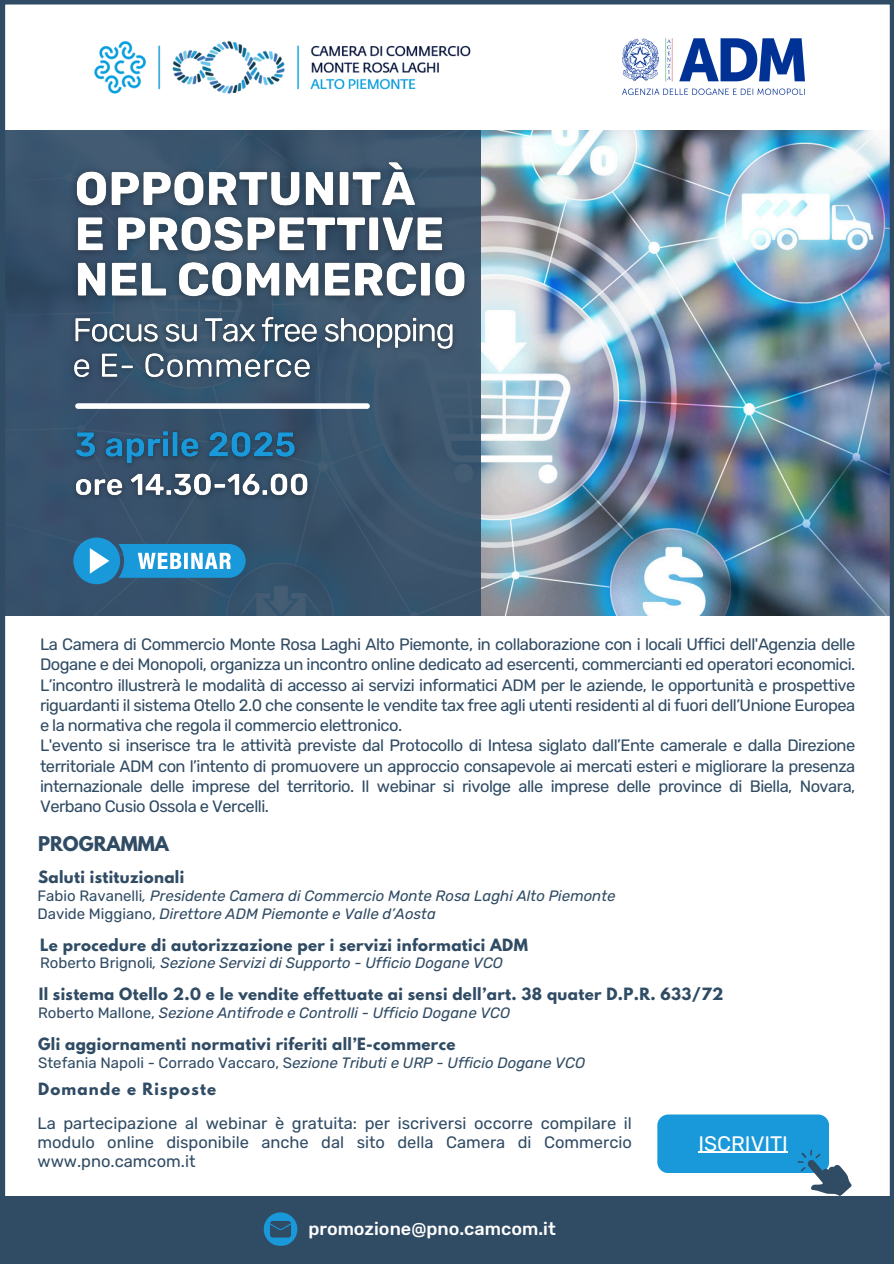
<style>
.page{position:relative;width:894px;height:1264px;background:#fff}
.page>*{position:absolute;margin:0;border:0;box-sizing:border-box;transform-origin:0 0}
.t1{font:21px "Rubik";color:#fff}
.t2{font:500 18px "Rubik";color:#fff}
.t3{font:700 18px "League Spartan";color:#304b64}
.t4{font:16.5px/20.2px "Rubik";letter-spacing:-.03em;color:#304b64;text-align:justify}
.t5{font:italic 15px "Rubik";color:#304b64}
.t6{font:700 15px "League Spartan";letter-spacing:.025em;color:#304b64}
.t7{font:700 15px "League Spartan";letter-spacing:.08em;color:#304b64}
.s1{font-style:normal}
</style>
<div class="page">
<div style="left:0;top:1196px;width:893px;height:67px;background:#304b64"></div>
<img style="left:1px;top:0;width:892px;height:1246px">
<p class="t4" style="left:40px;top:634px;width:816px">La Camera di Commercio Monte Rosa Laghi Alto Piemonte, in collaborazione con i locali Uffici dell'Agenzia delle Dogane e dei Monopoli, organizza un incontro online dedicato ad esercenti, commercianti ed operatori economici.<br>L’incontro illustrerà le modalità di accesso ai servizi informatici ADM per le aziende, le opportunità e prospettive riguardanti il sistema Otello 2.0 che consente le vendite tax free agli utenti residenti al di fuori dell’Unione Europea e la normativa che regola il commercio elettronico.</p>
<p class="t4" style="left:40px;top:735px;width:816px">L'evento si inserisce tra le attività previste dal Protocollo di Intesa siglato dall’Ente camerale e dalla Direzione territoriale ADM con l’intento di promuovere un approccio consapevole ai mercati esteri e migliorare la presenza internazionale delle imprese del territorio. Il webinar si rivolge alle imprese delle province di Biella, Novara, Verbano Cusio Ossola e Vercelli.</p>
<p class="t3" style="left:38px;top:834px;width:132px">PROGRAMMA</p>
<p class="t6" style="left:38px;top:869px;width:148px">Saluti istituzionali</p>
<p class="t5" style="left:37px;top:886px;width:579px"><span class="s1">Fabio Ravanelli</span>, Presidente Camera di Commercio Monte Rosa Laghi Alto Piemonte</p>
<p class="t5" style="left:37px;top:904px;width:400px"><span class="s1">Davide Miggiano,</span> Direttore ADM Piemonte e Valle d’Aosta</p>
<p class="t6" style="left:40px;top:937px;width:489px">Le procedure di autorizzazione per i servizi informatici ADM</p>
<p class="t5" style="left:40px;top:954px;width:464px"><span class="s1">Roberto Brignoli</span>, Sezione Servizi di Supporto - Ufficio Dogane VCO</p>
<p class="t6" style="left:39px;top:986px;width:686px">Il sistema Otello 2.0 e le vendite effettuate ai sensi dell’art. 38 quater D.P.R. 633/72</p>
<h5 class="t5" style="left:38px;top:1004px;width:473px"><span class="s1">Roberto Mallone,</span> Sezione Antifrode e Controlli - Ufficio Dogane VCO</h5>
<p class="t6" style="left:38px;top:1036px;width:419px">Gli aggiornamenti normativi riferiti all’E-commerce</p>
<p class="t5" style="left:38px;top:1053px;width:548px"><span class="s1">Stefania Napoli - Corrado Vaccaro, S</span>ezione Tributi e URP - Ufficio Dogane VCO</p>
<p class="t7" style="left:38px;top:1081px;width:179px">Domande e Risposte</p>
<p class="t4" style="left:37px;top:1113px;width:596px;line-height:19.2px">La partecipazione al webinar è gratuita: per iscriversi occorre compilare il modulo online disponibile anche dal sito della Camera di Commercio www.pno.camcom.it</p>
<p class="t2" style="left:308px;top:1217px;width:249px">promozione@pno.camcom.it</p>
<p class="t1" style="left:698px;top:1130px;width:91px">ISCRIVITI</p>
</div>
